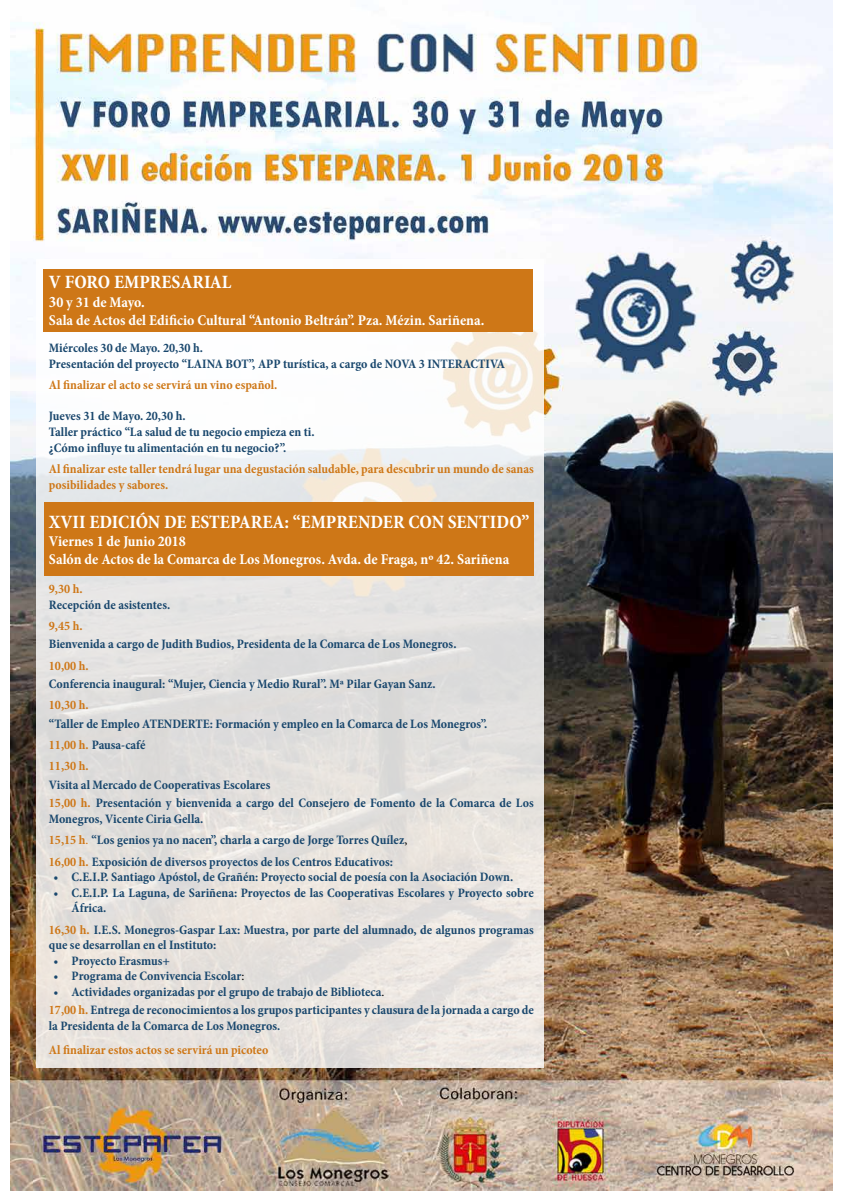
<style>
.page{position:relative;width:842px;height:1191px;background:#fff}
.page>*{position:absolute;margin:0;border:0;box-sizing:border-box;transform-origin:0 0}
.t1{font:700 condensed 19px "Minion Pro";color:#fff}
.t2{font:700 condensed 15px/18px "Minion Pro";color:#fff}
.t3{font:700 condensed 13px/15.6px "Minion Pro";color:#19476d}
.t4{font:700 condensed 13px/15.6px "Minion Pro";color:#ce7717}
.s1{font-size:16px}
.s2{color:#ce7717}
.s3{font-weight:400;font-stretch:normal;color:#ce7717}
.s4{font-weight:400;font-stretch:normal;color:#000}
</style>
<div class="page">
<img style="left:11px;top:0;width:822px;height:1191px">
<svg style="left:36px;top:259px;width:508px;height:808px;fill:#e7e4e0"></svg>
<div style="left:43px;top:269px;width:489px;height:63px;background:#ce7717"></div>
<div style="left:44px;top:502px;width:490px;height:74px;background:#ce7717"></div>
<h1 class="t1" style="left:49px;top:269px;width:184px">V FORO EMPRESARIAL</h1>
<p class="t2" style="left:49px;top:293px;width:437px"><span class="s1">3</span>0 y 31 de Mayo.<br>Sala de Actos del Edificio Cultural “Antonio Beltrán”. Pza. Mézin. Sariñena.</p>
<p class="t3" style="left:49px;top:340px;width:457px">Miércoles 30 de Mayo. 20,30 h.<br>Presentación del proyecto “LAINA BOT”, APP turística, a cargo de NOVA 3 INTERACTIVA</p>
<p class="t4" style="left:49px;top:377px;width:230px">Al finalizar el acto se servirá un vino español.</p>
<p class="t3" style="left:49px;top:408px;width:267px">Jueves 31 de Mayo. 20,30 h.<br>Taller práctico “La salud de tu negocio empieza en ti. ¿Cómo influye tu alimentación en tu negocio?”.</p>
<p class="t4" style="left:49px;top:461px;width:486px">Al finalizar este taller tendrá lugar una degustación saludable, para descubrir un mundo de sanas posibilidades y sabores.</p>
<h1 class="t1" style="left:49px;top:509px;width:482px">XVII EDICIÓN DE ESTEPAREA: “EMPRENDER CON SENTIDO”</h1>
<p class="t2" style="left:49px;top:532px;width:462px">Viernes 1 de Junio 2018<br>Salón de Actos de la Comarca de Los Monegros. Avda. de Fraga, nº 42. Sariñena</p>
<p class="t4" style="left:49px;top:581px;width:35px">9,30 h.</p>
<p class="t3" style="left:49px;top:597px;width:123px">Recepción de asistentes.</p>
<p class="t4" style="left:49px;top:618px;width:35px">9,45 h.</p>
<p class="t3" style="left:49px;top:636px;width:409px">Bienvenida a cargo de Judith Budios, Presidenta de la Comarca de Los Monegros.</p>
<p class="t4" style="left:49px;top:658px;width:41px">10,00 h.</p>
<p class="t3" style="left:49px;top:676px;width:388px">Conferencia inaugural: “Mujer, Ciencia y Medio Rural”. Mª Pilar Gayan Sanz.</p>
<p class="t4" style="left:49px;top:697px;width:41px">10,30 h.</p>
<p class="t3" style="left:49px;top:713px;width:440px;line-height:21.3px">“Taller de Empleo ATENDERTE: Formación y empleo en la Comarca de Los Monegros”.<br><span class="s2">11,00 h.</span> Pausa-café<br><span class="s2">11,30 h.</span></p>
<p class="t3" style="left:49px;top:775px;width:486px;line-height:18.4px">Visita al Mercado de Cooperativas Escolares<br><span class="s2">15,00 h.</span> Presentación y bienvenida a cargo del Consejero de Fomento de la Comarca de Los</p>
<p class="t3" style="left:49px;top:808px;width:360px;line-height:21.3px">Monegros, Vicente Ciria Gella.<br><span class="s2">15,15 h</span><span class="s3">.</span> “Los genios ya no nacen”, charla a cargo de Jorge Torres Quílez<span class="s4">,<br></span><span class="s2">16,00 h.</span> Exposición de diversos proyectos de los Centros Educativos:</p>
<p class="t3" style="left:54px;top:869px;width:461px">• C.E.I.P. Santiago Apóstol, de Grañén: Proyecto social de poesía con la Asociación Down.</p>
<p class="t3" style="left:72px;top:884px;width:464px;text-indent:-18px">• C.E.I.P. La Laguna, de Sariñena: Proyectos de las Cooperativas Escolares y Proyecto sobre<br>África.</p>
<p class="t3" style="left:49px;top:921px;width:486px"><span class="s2">16,30 h.</span> I.E.S. Monegros-Gaspar Lax: Muestra, por parte del alumnado, de algunos programas que se desarrollan en el Instituto:</p>
<p class="t3" style="left:54px;top:952px;width:118px">• Proyecto Erasmus+</p>
<p class="t3" style="left:54px;top:968px;width:192px">• Programa de Convivencia Escolar<span class="s4">:</span></p>
<p class="t3" style="left:49px;top:982px;width:486px;line-height:18.4px;text-indent:5px">• Actividades organizadas por el grupo de trabajo de Biblioteca<span class="s4">.<br></span><span class="s2">17,00 h.</span> Entrega de reconocimientos a los grupos participantes y clausura de la jornada a cargo de</p>
<p class="t3" style="left:49px;top:1018px;width:233px">la Presidenta de la Comarca de Los Monegros.</p>
<p class="t4" style="left:49px;top:1042px;width:221px">Al finalizar estos actos se servirá un picoteo</p>
</div>
